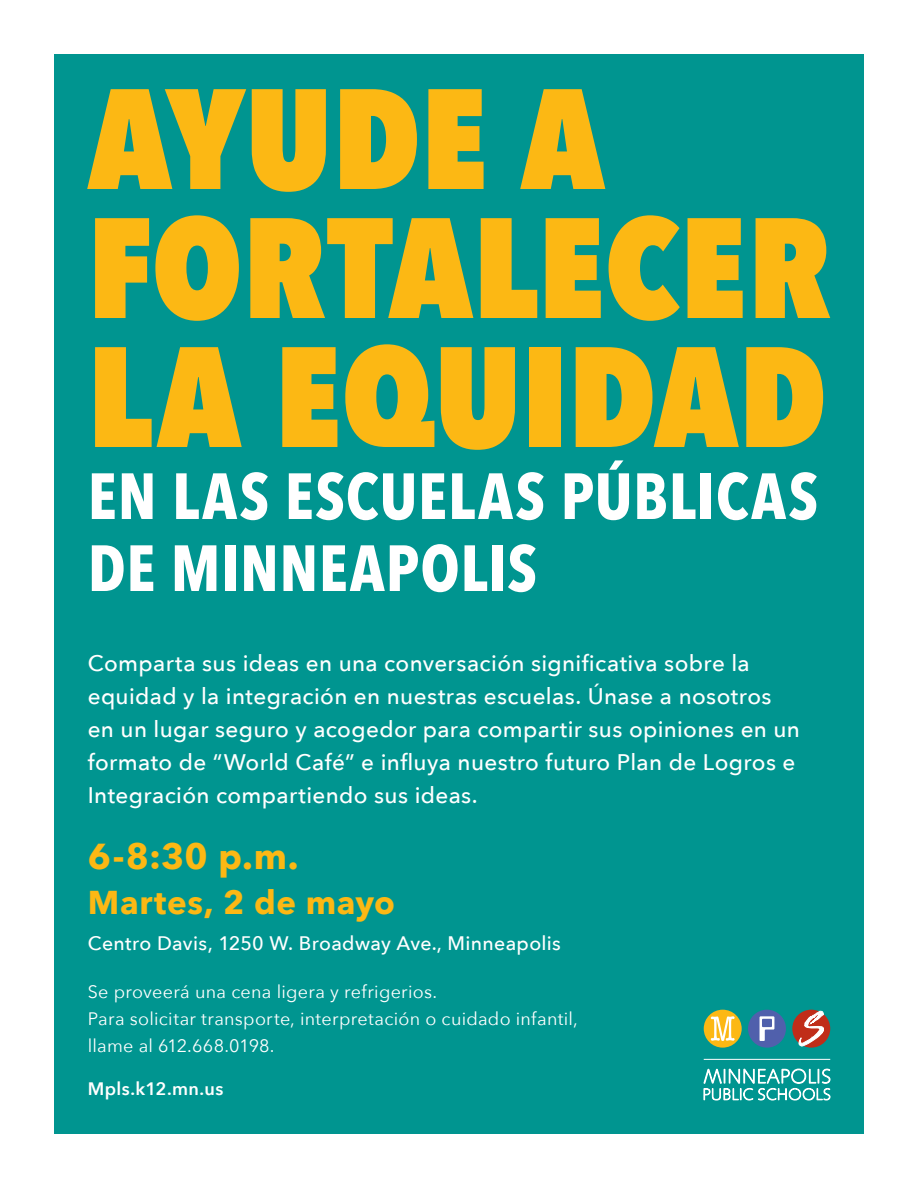
<style>
.page{position:relative;width:918px;height:1188px;background:#fff}
.page>*{position:absolute;margin:0;border:0;box-sizing:border-box;transform-origin:0 0}
.t1{font:800 141px/129px "Avenir Next Condensed";letter-spacing:.005em;color:#fcb814}
.t2{font:700 64.5px/72px "Avenir Next Condensed";letter-spacing:.015em;color:#fff}
.t3{font:700 36px "Avenir Next";color:#fcb814}
.t4{font:700 33px "Avenir Next";letter-spacing:.02em;color:#fcb814}
.t5{font:500 22.5px/33px "Avenir Next";letter-spacing:.015em;color:#fff}
.t6{font:500 19.5px "Avenir Next";letter-spacing:.015em;color:#fff}
.t7{font:18px "Avenir Next";letter-spacing:.015em;color:#fff}
.t8{font:600 18px "Avenir Next";letter-spacing:.02em;color:#fff}
</style>
<div class="page">
<div style="left:54px;top:54px;width:810px;height:1080px;background:#009590"></div>
<div style="left:704px;top:1010px;width:38px;height:38px;background:#fcb814;border-radius:50%"></div>
<svg style="left:711px;top:1016px;width:24px;height:25px"></svg>
<div style="left:748px;top:1010px;width:38px;height:38px;background:#5060ac;border-radius:50%"></div>
<svg style="left:760px;top:1016px;width:14px;height:25px"></svg>
<div style="left:792px;top:1010px;width:38px;height:38px;background:#c02d19;border-radius:50%"></div>
<svg style="left:799px;top:1011px;width:25px;height:35px"></svg>
<svg style="left:703px;top:1068px;width:127px;height:32px"></svg>
<hr style="left:704px;top:1059px;width:126px;height:1px;background:#fff">
<p class="t1" style="left:88px;top:73px;width:519px">AYUDE A</p>
<p class="t1" style="left:88px;top:202px;width:744px">FORTALECER<br>LA EQUIDAD</p>
<p class="t2" style="left:88px;top:460px;width:732px">EN LAS ESCUELAS PÚBLICAS<br>DE MINNEAPOLIS</p>
<p class="t5" style="left:88px;top:645px;width:714px">Comparta sus ideas en una conversación significativa sobre la equidad y la integración en nuestras escuelas. Únase a nosotros en un lugar seguro y acogedor para compartir sus opiniones en un formato de “World Café” e influya nuestro futuro Plan de Logros e Integración compartiendo sus ideas.</p>
<p class="t3" style="left:88px;top:825px;width:212px">6-8:30 p.m.</p>
<p class="t4" style="left:88px;top:874px;width:309px">Martes, 2 de mayo</p>
<p class="t6" style="left:88px;top:927px;width:475px">Centro Davis, 1250 W. Broadway Ave., Minneapolis</p>
<p class="t7" style="left:88px;top:977px;width:351px">Se proveerá una cena ligera y refrigerios.</p>
<p class="t7" style="left:88px;top:1004px;width:492px">Para solicitar transporte, interpretación o cuidado infantil,</p>
<p class="t7" style="left:88px;top:1031px;width:188px">llame al 612.668.0198.</p>
<p class="t8" style="left:88px;top:1074px;width:137px">Mpls.k12.mn.us</p>
</div>
